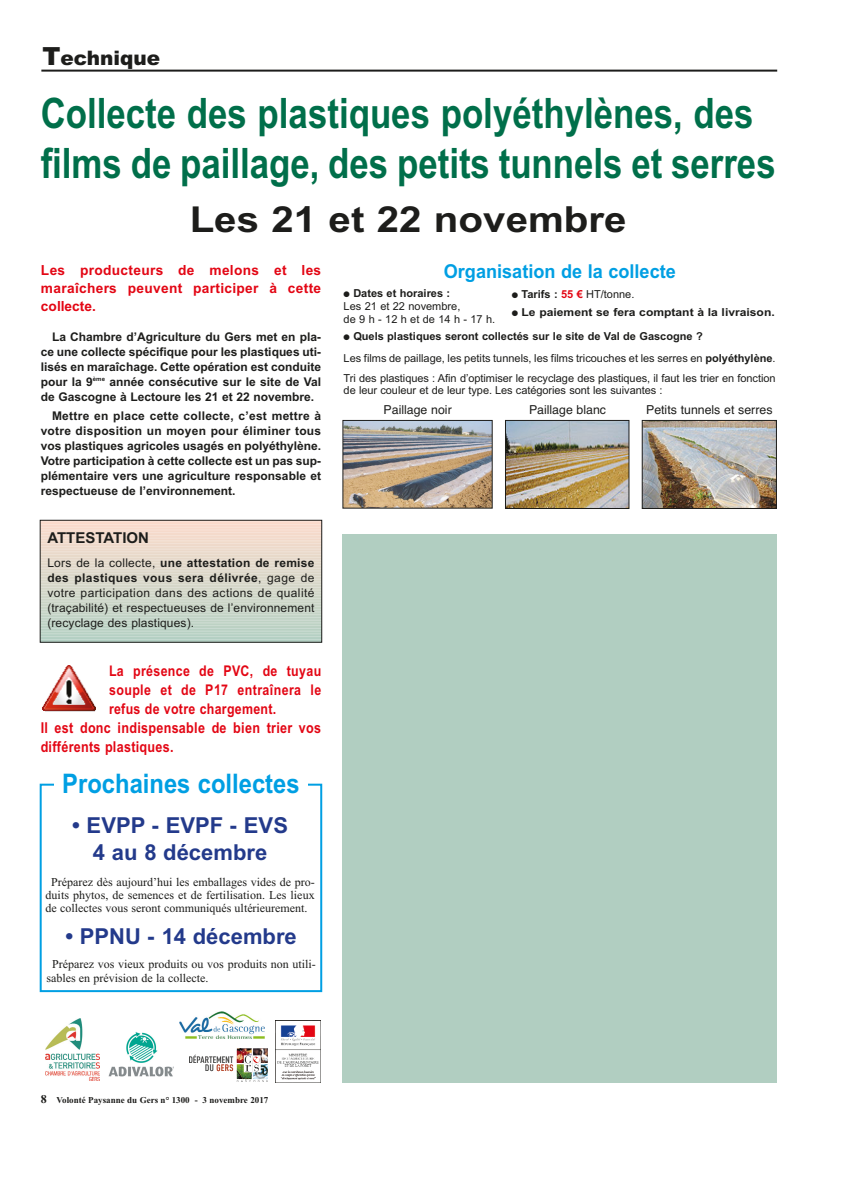
<style>
.page{position:relative;width:842px;height:1191px;background:#fff}
.page>*{position:absolute;margin:0;border:0;box-sizing:border-box;transform-origin:0 0}
.t1{font:700 42px/50px "Arial";color:#006f4a;scale:.83 1}
.t2{font:700 36px "Arial";color:#1d1d1b;scale:1.12 1}
.t3{font:700 27px "Arial";color:#009fe3;scale:.88 1}
.t4{font:700 22px/27px "Arial";color:#233a8b;text-align:center}
.t5{font:900 20px "Arial";color:#1d1d1b}
.t6{font:700 19.2px "Arial";color:#009fe3;scale:.94 1}
.t7{font:700 15px/19px "Arial";letter-spacing:.02em;color:#e30614;scale:.84 1}
.t8{font:700 15px "Arial";color:#1d1d1b}
.t9{font:700 14.8px/19px "Arial";letter-spacing:.03em;color:#e30614;text-align:justify;scale:.84 1}
.t10{font:700 14px/18px "Arial";letter-spacing:.02em;color:#e30614;text-align:justify}
.t11{font:12.3px "Helvetica";color:#1d1d1b}
.t12{font:700 12px/15px "Arial";color:#1d1d1b;text-align:justify}
.t13{font:12px/13px "Times New Roman";color:#1d1d1b}
.t14{font:12px/15px "Arial";letter-spacing:.01em;color:#1d1d1b;text-align:justify}
.t15{font:11px/13px "Arial";letter-spacing:-.005em;color:#1d1d1b}
.t16{font:700 11px "Arial";color:#1d1d1b;scale:1.1 1}
.t17{font:700 9px "Times New Roman";color:#1d1d1b}
.s1{font-size:25px}
.s2{font-weight:700}
.s3{font-weight:700;color:#e30614}
.s4{font-size:12px}
</style>
<div class="page">
<hr style="left:41px;top:70px;width:736px;height:2px;background:#1d1d1b">
<img style="left:345px;top:422px;width:145px;height:84px">
<div style="left:343px;top:420px;width:149px;height:88px;border:1px solid #1d1d1b"></div>
<img style="left:507px;top:422px;width:120px;height:85px">
<div style="left:505px;top:420px;width:124px;height:89px;border:1px solid #1d1d1b"></div>
<img style="left:644px;top:422px;width:131px;height:85px">
<div style="left:642px;top:420px;width:135px;height:89px;border:1px solid #1d1d1b"></div>
<img style="left:42px;top:665px;width:54px;height:47px">
<img style="left:45px;top:1018px;width:55px;height:63px">
<svg style="left:185px;top:1026px;width:80px;height:13px"></svg>
<img style="left:180px;top:1011px;width:84px;height:27px">
<svg style="left:275px;top:1020px;width:46px;height:63px"></svg>
<img style="left:275px;top:1021px;width:46px;height:61px">
<svg style="left:189px;top:1048px;width:79px;height:34px"></svg>
<img style="left:190px;top:1048px;width:77px;height:34px">
<img style="left:109px;top:1032px;width:65px;height:45px">
<hr style="left:40px;top:639px;width:282px;height:3px;background:#b2cfc2">
<hr style="left:40px;top:638px;width:282px;height:2px;background:#b3cfc3">
<hr style="left:40px;top:636px;width:282px;height:2px;background:#b5d0c3">
<hr style="left:40px;top:634px;width:282px;height:3px;background:#b5d0c3">
<hr style="left:40px;top:631px;width:282px;height:3px;background:#b8d1c3">
<hr style="left:40px;top:628px;width:282px;height:3px;background:#b9d0c3">
<hr style="left:40px;top:627px;width:282px;height:2px;background:#bbd1c4">
<hr style="left:40px;top:625px;width:282px;height:2px;background:#bcd1c3">
<hr style="left:40px;top:623px;width:282px;height:3px;background:#bdd2c4">
<hr style="left:40px;top:620px;width:282px;height:3px;background:#bfd2c4">
<hr style="left:40px;top:617px;width:282px;height:3px;background:#c1d3c5">
<hr style="left:40px;top:616px;width:282px;height:2px;background:#c1d2c5">
<hr style="left:40px;top:614px;width:282px;height:2px;background:#c3d3c5">
<hr style="left:40px;top:612px;width:282px;height:3px;background:#c4d3c5">
<hr style="left:40px;top:609px;width:282px;height:3px;background:#c6d3c5">
<hr style="left:40px;top:606px;width:282px;height:3px;background:#c8d4c5">
<hr style="left:40px;top:604px;width:282px;height:3px;background:#c9d4c5">
<hr style="left:40px;top:601px;width:282px;height:3px;background:#cbd5c6">
<hr style="left:40px;top:598px;width:282px;height:3px;background:#cdd5c7">
<hr style="left:40px;top:597px;width:282px;height:2px;background:#cdd5c7">
<hr style="left:40px;top:595px;width:282px;height:2px;background:#ced5c6">
<hr style="left:40px;top:593px;width:282px;height:3px;background:#d0d6c7">
<hr style="left:40px;top:590px;width:282px;height:3px;background:#d2d6c7">
<hr style="left:40px;top:587px;width:282px;height:3px;background:#d3d6c7">
<hr style="left:40px;top:586px;width:282px;height:2px;background:#d5d6c8">
<hr style="left:40px;top:584px;width:282px;height:2px;background:#d5d6c8">
<hr style="left:40px;top:582px;width:282px;height:3px;background:#d6d6c7">
<hr style="left:40px;top:579px;width:282px;height:3px;background:#d8d7c8">
<hr style="left:40px;top:576px;width:282px;height:3px;background:#dad7c8">
<hr style="left:40px;top:575px;width:282px;height:2px;background:#dbd7c8">
<hr style="left:40px;top:573px;width:282px;height:2px;background:#dcd7c8">
<hr style="left:40px;top:571px;width:282px;height:3px;background:#ddd7c8">
<hr style="left:40px;top:568px;width:282px;height:3px;background:#dfd8c9">
<hr style="left:40px;top:565px;width:282px;height:3px;background:#e1d8c9">
<hr style="left:40px;top:563px;width:282px;height:3px;background:#e2d8c9">
<hr style="left:40px;top:560px;width:282px;height:3px;background:#e4d9c9">
<hr style="left:40px;top:557px;width:282px;height:3px;background:#e6d8c9">
<hr style="left:40px;top:556px;width:282px;height:2px;background:#e7d9c9">
<hr style="left:40px;top:554px;width:282px;height:2px;background:#e8d9c9">
<hr style="left:40px;top:552px;width:282px;height:3px;background:#e9d9ca">
<hr style="left:40px;top:549px;width:282px;height:3px;background:#ebd9ca">
<hr style="left:40px;top:546px;width:282px;height:3px;background:#edd9ca">
<hr style="left:40px;top:545px;width:282px;height:2px;background:#edd9ca">
<hr style="left:40px;top:543px;width:282px;height:2px;background:#efd9ca">
<hr style="left:40px;top:541px;width:282px;height:3px;background:#f0daca">
<hr style="left:40px;top:538px;width:282px;height:3px;background:#f2d9ca">
<hr style="left:40px;top:535px;width:282px;height:3px;background:#f4dacb">
<hr style="left:40px;top:534px;width:282px;height:2px;background:#f4dacb">
<hr style="left:40px;top:532px;width:282px;height:2px;background:#f5dacb">
<hr style="left:40px;top:530px;width:282px;height:3px;background:#f6dacb">
<hr style="left:40px;top:527px;width:282px;height:3px;background:#f9dacb">
<hr style="left:40px;top:524px;width:282px;height:3px;background:#fad9cb">
<hr style="left:40px;top:523px;width:282px;height:2px;background:#fbdacb">
<hr style="left:40px;top:521px;width:282px;height:2px;background:#fcdacb">
<div style="left:40px;top:520px;width:282px;height:123px;border:1px solid #1d1d1b"></div>
<div style="left:40px;top:784px;width:282px;height:208px;border:2px solid #009fe3"></div>
<div style="left:54px;top:773px;width:254px;height:28px;background:#fff"></div>
<div style="left:343px;top:534px;width:434px;height:549px;background:#b1cec1"></div>
<h3 class="t5" style="left:42px;top:51px;width:119px"><span class="s1">T</span>echnique</h3>
<h1 class="t1" style="left:41px;top:92px;width:887px">Collecte des plastiques polyéthylènes, des films de paillage, des petits tunnels et serres</h1>
<h2 class="t2" style="left:190px;top:206px;width:392px">Les 21 et 22 novembre</h2>
<p class="t10" style="left:41px;top:262px;width:282px">Les producteurs de melons et les maraîchers peuvent participer à cette collecte.</p>
<h3 class="t6" style="left:444px;top:264px;width:248px">Organisation de la collecte</h3>
<p class="t15" style="left:344px;top:288px;width:153px">● <span class="s2">Dates et horaires :<br></span>Les 21 et 22 novembre,<br>de 9 h - 12 h et de 14 h - 17 h.</p>
<p class="t15" style="left:512px;top:288px;width:124px">● <span class="s2">Tarifs :</span> <span class="s3">55 €</span> HT/tonne.</p>
<p class="t16" style="left:512px;top:308px;width:240px">● Le paiement se fera comptant à la livraison.</p>
<p class="t15" style="left:344px;top:326px;width:434px;line-height:22px">● <span class="s2">Quels plastiques seront collectés sur le site de Val de Gascogne ?<br></span>Les films de paillage, les petits tunnels, les films tricouches et les serres en <span class="s2">polyéthylène</span>.</p>
<p class="t15" style="left:344px;top:373px;width:433px;line-height:12px">Tri des plastiques : Afin d’optimiser le recyclage des plastiques, il faut les trier en fonction de leur couleur et de leur type. Les catégories sont les suivantes :</p>
<p class="t12" style="left:41px;top:330px;width:282px;text-indent:11px">La Chambre d’Agriculture du Gers met en pla&shy;ce une collecte spécifique pour les plastiques uti&shy;lisés en maraîchage. Cette opération est conduite pour la 9<sup>ème</sup> année consécutive sur le site de Val de Gascogne à Lectoure les 21 et 22 novembre.</p>
<p class="t12" style="left:41px;top:410px;width:282px;text-indent:11px">Mettre en place cette collecte, c’est mettre à votre disposition un moyen pour éliminer tous vos plastiques agricoles usagés en polyéthylène.<br>Votre participation à cette collecte est un pas sup&shy;plémentaire vers une agriculture responsable et respectueuse de l’environnement.</p>
<p class="t11" style="left:384px;top:406px;width:70px">Paillage noir</p>
<p class="t11" style="left:529px;top:406px;width:79px">Paillage blanc</p>
<p class="t11" style="left:646px;top:406px;width:128px">Petits tunnels et serres</p>
<p class="t8" style="left:47px;top:533px;width:103px">ATTESTATION</p>
<p class="t14" style="left:47px;top:557px;width:269px">Lors de la collecte, <span class="s2">une attestation de remise des plastiques vous sera délivrée</span>, gage de votre participation dans des actions de qualité (traçabilité) et respectueuses de l’environnement (recyclage des plastiques).</p>
<p class="t9" style="left:109px;top:663px;width:254px">La présence de PVC, de tuyau souple et de P17 entraînera le refus de votre chargement.</p>
<p class="t7" style="left:41px;top:720px;width:336px">Il est donc indispensable de bien trier vos différents plastiques.</p>
<h3 class="t3" style="left:62px;top:774px;width:271px">Prochaines collectes</h3>
<h3 class="t4" style="left:72px;top:814px;width:217px">• EVPP - EVPF - EVS<br>4 au 8 décembre</h3>
<p class="t13" style="left:46px;top:876px;width:271px;text-align:center">Préparez dès aujourd’hui les emballages vides de pro&shy;duits phytos, de semences et de fertilisation. Les lieux de collectes vous seront communiqués ultérieurement.</p>
<h3 class="t4" style="left:65px;top:925px;width:233px">• PPNU - 14 décembre</h3>
<p class="t13" style="left:46px;top:958px;width:271px;line-height:14px;text-indent:6px">Préparez vos vieux produits ou vos produits non utili&shy;sables en prévision de la collecte.</p>
<p class="t17" style="left:41px;top:1097px;width:229px"><span class="s4">8</span> Volonté Paysanne du Gers n° 1300 - 3 novembre 2017</p>
</div>
